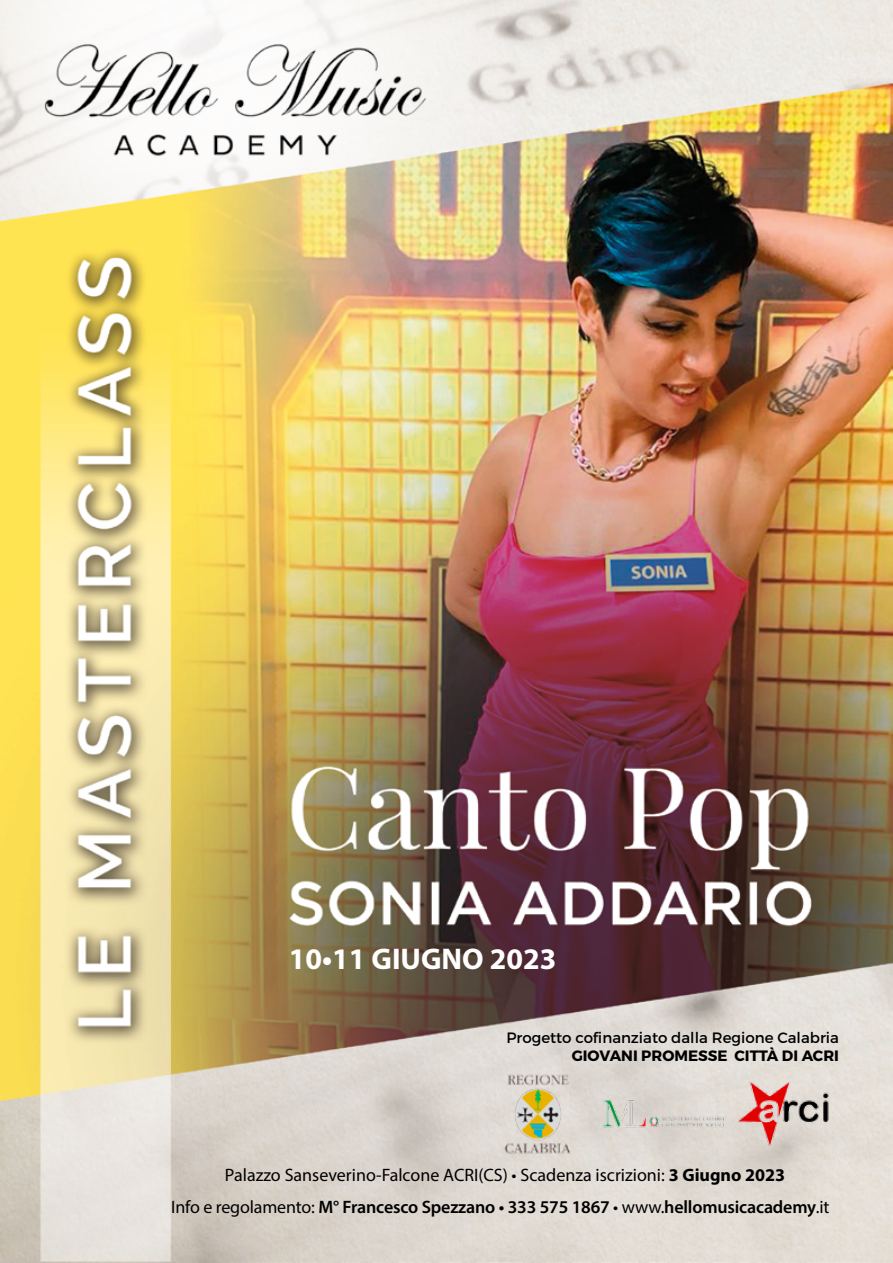
<style>
.page{position:relative;width:893px;height:1263px;background:#fff}
.page>*{position:absolute;margin:0;border:0;box-sizing:border-box;transform-origin:0 0}
.t1{font:700 30px "Myriad Pro";color:#fff}
.t2{font:18px/31px "Myriad Pro";color:#000;text-align:center}
.t3{font:15px "Montserrat";color:#000}
.t4{font:700 15px "Montserrat";color:#000}
.s1{font-weight:700}
.s2{font-weight:600}
</style>
<div class="page">
<img style="left:0;top:0;width:893px;height:1262px">
<img style="left:738px;top:1080px;width:101px;height:66px">
<img style="left:595px;top:1095px;width:136px;height:36px">
<img style="left:497px;top:1072px;width:83px;height:83px">
<h1 class="t1" style="left:289px;top:939px;width:269px">10•11 GIUGNO 2023</h1>
<p class="t3" style="left:506px;top:1029px;width:334px">Progetto cofinanziato dalla Regione Calabria</p>
<p class="t4" style="left:572px;top:1047px;width:269px">GIOVANI PROMESSE CITTÀ DI ACRI</p>
<p class="t2" style="left:171px;top:1159px;width:660px">Palazzo Sanseverino-Falcone ACRI(CS) • Scadenza iscrizioni: <span class="s1">3 Giugno 2023<br></span>Info e regolamento: <span class="s2">M° Francesco Spezzano • 333 575 1867</span> • www.<span class="s2">hellomusicacademy</span>.it</p>
</div>
